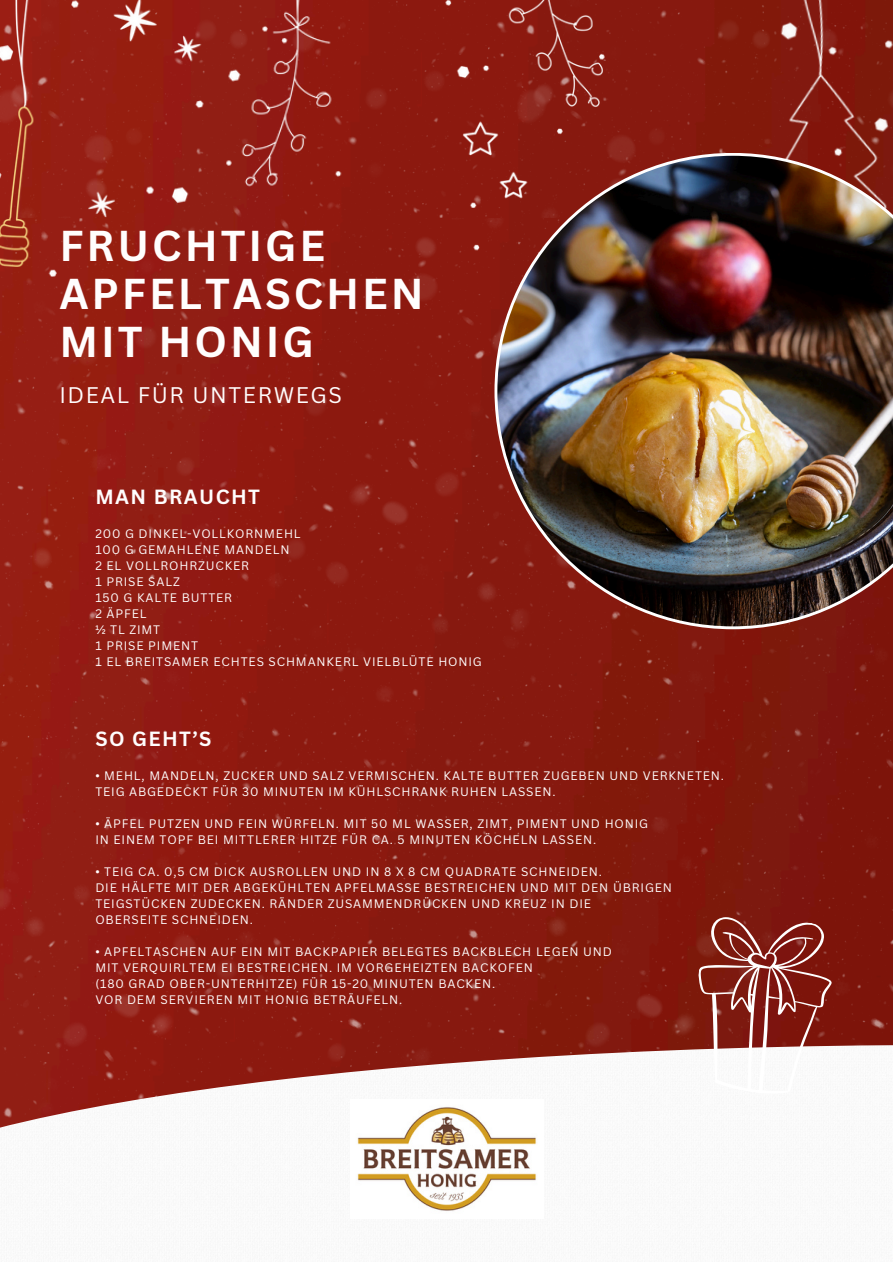
<style>
.page{position:relative;width:893px;height:1262px;background:#fff}
.page>*{position:absolute;margin:0;border:0;box-sizing:border-box;transform-origin:0 0}
.t1{font:700 42px/48px "Canva Sans";letter-spacing:.07em;color:#fffdfd}
.t2{font:22px "Canva Sans";letter-spacing:.07em;color:#fffdfd}
.t3{font:700 20px "Canva Sans";letter-spacing:.07em;color:#fffdfd}
.t4{font:12px "Canva Sans";letter-spacing:.07em;color:#fffdfd}
</style>
<div class="page">
<img style="left:0;top:0;width:892px;height:1045px">
<img style="left:0;top:1045px;width:892px;height:83px">
<img style="left:350px;top:1099px;width:193px;height:112px">
<svg style="left:679px;top:905px;width:162px;height:197px"></svg>
<img style="left:0;top:0;width:230px;height:282px">
<img style="left:727px;top:0;width:165px;height:153px">
<img style="left:497px;top:156px;width:395px;height:470px">
<img style="left:211px;top:0;width:138px;height:228px">
<img style="left:439px;top:0;width:187px;height:269px">
<p class="t1" style="left:59px;top:220px;width:366px">FRUCHTIGE<br>APFELTASCHEN<br>MIT HONIG</p>
<p class="t2" style="left:59px;top:379px;width:284px">IDEAL FÜR UNTERWEGS</p>
<h2 class="t3" style="left:95px;top:483px;width:166px">MAN BRAUCHT</h2>
<h3 class="t4" style="left:95px;top:525px;width:207px">200 G DINKEL-VOLLKORNMEHL</h3>
<h2 class="t4" style="left:95px;top:541px;width:196px">100 G GEMAHLENE MANDELN</h2>
<p class="t4" style="left:95px;top:557px;width:155px">2 EL VOLLROHRZUCKER</p>
<p class="t4" style="left:95px;top:573px;width:86px">1 PRISE SALZ</p>
<p class="t4" style="left:95px;top:589px;width:138px">150 G KALTE BUTTER</p>
<p class="t4" style="left:95px;top:605px;width:53px">2 ÄPFEL</p>
<p class="t4" style="left:95px;top:621px;width:66px">½ TL ZIMT</p>
<p class="t4" style="left:95px;top:637px;width:104px">1 PRISE PIMENT</p>
<p class="t4" style="left:95px;top:653px;width:388px">1 EL BREITSAMER ECHTES SCHMANKERL VIELBLÜTE HONIG</p>
<p class="t3" style="left:95px;top:724px;width:118px">SO GEHT’S</p>
<p class="t4" style="left:95px;top:767px;width:630px">• MEHL, MANDELN, ZUCKER UND SALZ VERMISCHEN. KALTE BUTTER ZUGEBEN UND VERKNETEN.</p>
<p class="t4" style="left:95px;top:783px;width:462px">TEIG ABGEDECKT FÜR 30 MINUTEN IM KÜHLSCHRANK RUHEN LASSEN.</p>
<p class="t4" style="left:95px;top:815px;width:554px">• ÄPFEL PUTZEN UND FEIN WÜRFELN. MIT 50 ML WASSER, ZIMT, PIMENT UND HONIG</p>
<p class="t4" style="left:95px;top:831px;width:502px">IN EINEM TOPF BEI MITTLERER HITZE FÜR CA. 5 MINUTEN KÖCHELN LASSEN.</p>
<p class="t4" style="left:95px;top:863px;width:508px">• TEIG CA. 0,5 CM DICK AUSROLLEN UND IN 8 X 8 CM QUADRATE SCHNEIDEN.</p>
<p class="t4" style="left:95px;top:879px;width:578px">DIE HÄLFTE MIT DER ABGEKÜHLTEN APFELMASSE BESTREICHEN UND MIT DEN ÜBRIGEN</p>
<p class="t4" style="left:95px;top:895px;width:497px">TEIGSTÜCKEN ZUDECKEN. RÄNDER ZUSAMMENDRÜCKEN UND KREUZ IN DIE</p>
<p class="t4" style="left:95px;top:911px;width:159px">OBERSEITE SCHNEIDEN.</p>
<p class="t4" style="left:95px;top:943px;width:518px">• APFELTASCHEN AUF EIN MIT BACKPAPIER BELEGTES BACKBLECH LEGEN UND</p>
<p class="t4" style="left:95px;top:959px;width:439px">MIT VERQUIRLTEM EI BESTREICHEN. IM VORGEHEIZTEN BACKOFEN</p>
<p class="t4" style="left:95px;top:975px;width:401px">(180 GRAD OBER-UNTERHITZE) FÜR 15-20 MINUTEN BACKEN.</p>
<p class="t4" style="left:95px;top:991px;width:308px">VOR DEM SERVIEREN MIT HONIG BETRÄUFELN.</p>
</div>
